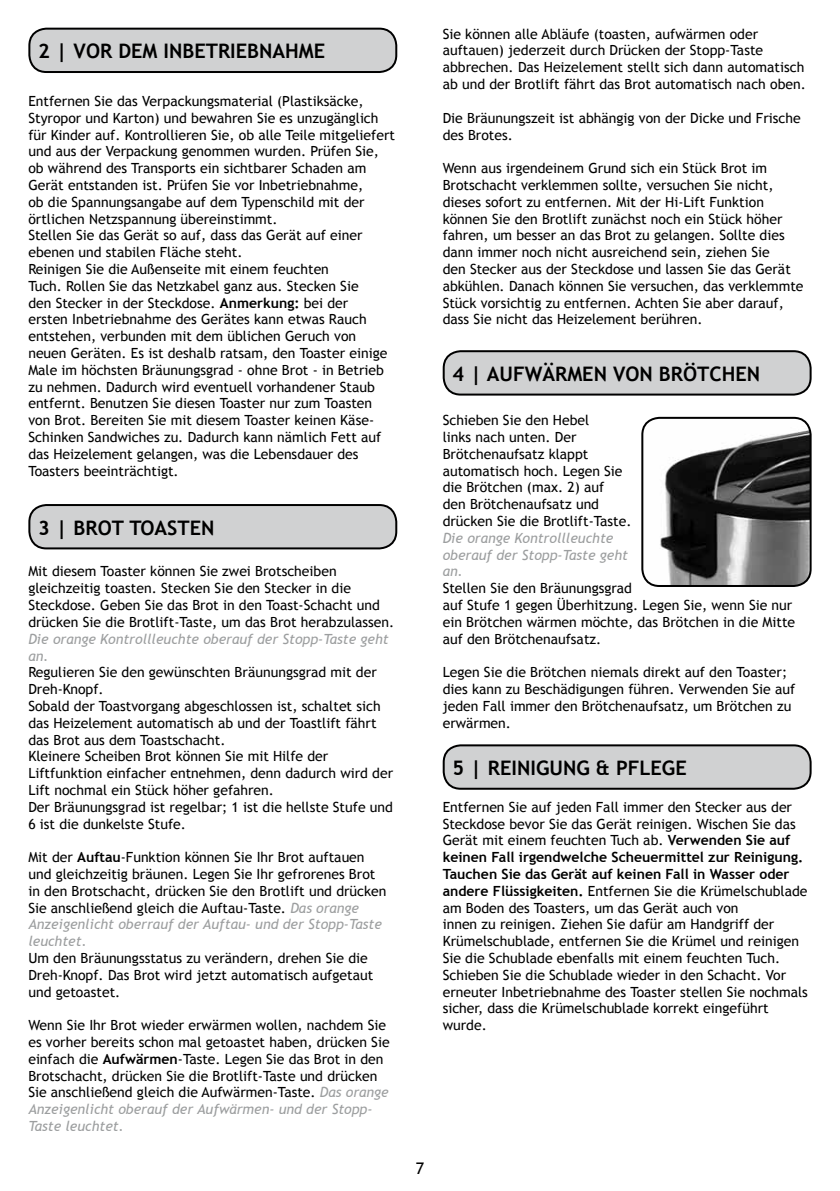
<style>
.page{position:relative;width:840px;height:1191px;background:#fff}
.page>*{position:absolute;margin:0;border:0;box-sizing:border-box;transform-origin:0 0}
.t1{font:700 20px "Trebuchet MS";color:#000}
.t2{font:16px "Trebuchet MS";color:#000}
.t3{font:14px/16.8px "Trebuchet MS";color:#000}
.t4{font:italic 14px/16.8px "Trebuchet MS";color:#9c9e9f}
.s1{font-weight:700}
.s2{font-style:italic;color:#9c9e9f}
</style>
<div class="page">
<div style="left:29px;top:29px;width:367px;height:43px;background:#d0d1d2;border-radius:17px"></div>
<div style="left:28px;top:28px;width:369px;height:45px;border:2px solid #000;border-radius:17px"></div>
<div style="left:29px;top:505px;width:367px;height:43px;background:#d0d1d2;border-radius:17px"></div>
<div style="left:28px;top:504px;width:369px;height:45px;border:2px solid #000;border-radius:17px"></div>
<div style="left:443px;top:745px;width:367px;height:43px;background:#d0d1d2;border-radius:17px"></div>
<div style="left:442px;top:744px;width:369px;height:45px;border:2px solid #000;border-radius:17px"></div>
<div style="left:443px;top:351px;width:367px;height:43px;background:#d0d1d2;border-radius:17px"></div>
<div style="left:442px;top:350px;width:369px;height:45px;border:2px solid #000;border-radius:17px"></div>
<img style="left:642px;top:418px;width:168px;height:168px">
<div style="left:641px;top:417px;width:170px;height:170px;border:2px solid #000;border-radius:17px"></div>
<h1 class="t1" style="left:38px;top:39px;width:288px">2 | Vor dem inbetriebnahme</h1>
<p class="t3" style="left:28px;top:93px;width:368px">Entfernen Sie das Verpackungsmaterial (Plastiksäcke, Styropor und Karton) und bewahren Sie es unzugänglich für Kinder auf. Kontrollieren Sie, ob alle Teile mitgeliefert und aus der Verpackung genommen wurden. Prüfen Sie, ob während des Transports ein sichtbarer Schaden am Gerät entstanden ist. Prüfen Sie vor Inbetriebnahme,<br>ob die Spannungsangabe auf dem Typenschild mit der örtlichen Netzspannung übereinstimmt.<br>Stellen Sie das Gerät so auf, dass das Gerät auf einer ebenen und stabilen Fläche steht.<br>Reinigen Sie die Außenseite mit einem feuchten<br>Tuch. Rollen Sie das Netzkabel ganz aus. Stecken Sie<br>den Stecker in der Steckdose. <span class="s1">Anmerkung:</span> bei der<br>ersten Inbetriebnahme des Gerätes kann etwas Rauch entstehen, verbunden mit dem üblichen Geruch von neuen Geräten. Es ist deshalb ratsam, den Toaster einige Male im höchsten Bräunungsgrad - ohne Brot - in Betrieb zu nehmen. Dadurch wird eventuell vorhandener Staub entfernt. Benutzen Sie diesen Toaster nur zum Toasten von Brot. Bereiten Sie mit diesem Toaster keinen Käse-Schinken Sandwiches zu. Dadurch kann nämlich Fett auf das Heizelement gelangen, was die Lebensdauer des Toasters beeinträchtigt.</p>
<h1 class="t1" style="left:38px;top:515px;width:42px">3 | BROTTOASTEN</h1>
<p class="t3" style="left:28px;top:563px;width:367px">Mit diesem Toaster können Sie zwei Brotscheiben gleichzeitig toasten. Stecken Sie den Stecker in die Steckdose. Geben Sie das Brot in den Toast-Schacht und drücken Sie die Brotlift-Taste, um das Brot herabzulassen.</p>
<p class="t4" style="left:28px;top:630px;width:361px">Die orange Kontrollleuchte oberauf der Stopp-Taste geht an.</p>
<p class="t3" style="left:28px;top:664px;width:366px">Regulieren Sie den gewünschten Bräunungsgrad mit der Dreh-Knopf.<br>Sobald der Toastvorgang abgeschlossen ist, schaltet sich das Heizelement automatisch ab und der Toastlift fährt das Brot aus dem Toastschacht.<br>Kleinere Scheiben Brot können Sie mit Hilfe der Liftfunktion einfacher entnehmen, denn dadurch wird der Lift nochmal ein Stück höher gefahren.<br>Der Bräunungsgrad ist regelbar; 1 ist die hellste Stufe und 6 ist die dunkelste Stufe.</p>
<p class="t3" style="left:28px;top:849px;width:359px">Mit der <span class="s1">Auftau</span>-Funktion können Sie Ihr Brot auftauen und gleichzeitig bräunen. Legen Sie Ihr gefrorenes Brot in den Brotschacht, drücken Sie den Brotlift und drücken Sie anschließend gleich die Auftau-Taste. <span class="s2">Das orange Anzeigenlicht oberrauf der Auftau- und der Stopp-Taste leuchtet.</span></p>
<p class="t3" style="left:28px;top:950px;width:346px">Um den Bräunungsstatus zu verändern, drehen Sie die<br>Dreh-Knopf. Das Brot wird jetzt automatisch aufgetaut und getoastet.</p>
<p class="t3" style="left:28px;top:1017px;width:362px">Wenn Sie Ihr Brot wieder erwärmen wollen, nachdem Sie es vorher bereits schon mal getoastet haben, drücken Sie einfach die <span class="s1">Aufwärmen</span>-Taste. Legen Sie das Brot in den Brotschacht, drücken Sie die Brotlift-Taste und drücken Sie anschließend gleich die Aufwärmen-Taste. <span class="s2">Das orange Anzeigenlicht oberauf der Aufwärmen- und der Stopp-Taste leuchtet.</span></p>
<p class="t3" style="left:442px;top:26px;width:364px">Sie können alle Abläufe (toasten, aufwärmen oder auftauen) jederzeit durch Drücken der Stopp-Taste abbrechen. Das Heizelement stellt sich dann automatisch ab und der Brotlift fährt das Brot automatisch nach oben.</p>
<p class="t3" style="left:442px;top:110px;width:359px">Die Bräunungszeit ist abhängig von der Dicke und Frische des Brotes.</p>
<p class="t3" style="left:442px;top:160px;width:362px">Wenn aus irgendeinem Grund sich ein Stück Brot im Brotschacht verklemmen sollte, versuchen Sie nicht, dieses sofort zu entfernen. Mit der Hi-Lift Funktion können Sie den Brotlift zunächst noch ein Stück höher fahren, um besser an das Brot zu gelangen. Sollte dies dann immer noch nicht ausreichend sein, ziehen Sie<br>den Stecker aus der Steckdose und lassen Sie das Gerät abkühlen. Danach können Sie versuchen, das verklemmte Stück vorsichtig zu entfernen. Achten Sie aber darauf, dass Sie nicht das Heizelement berühren.</p>
<h1 class="t1" style="left:452px;top:361px;width:309px">4 | aufwärmen von brötchen</h1>
<p class="t3" style="left:442px;top:412px;width:190px">Schieben Sie den Hebel<br>links nach unten. Der<br>Brötchenaufsatz klappt automatisch hoch. Legen Sie die Brötchen (max. 2) auf<br>den Brötchenaufsatz und drücken Sie die Brotlift-Taste.</p>
<p class="t4" style="left:442px;top:529px;width:187px">Die orange Kontrollleuchte oberauf der Stopp-Taste geht an.</p>
<p class="t3" style="left:442px;top:580px;width:354px">Stellen Sie den Bräunungsgrad<br>auf Stufe 1 gegen Überhitzung. Legen Sie, wenn Sie nur ein Brötchen wärmen möchte, das Brötchen in die Mitte auf den Brötchenaufsatz.</p>
<p class="t3" style="left:442px;top:664px;width:354px">Legen Sie die Brötchen niemals direkt auf den Toaster; dies kann zu Beschädigungen führen. Verwenden Sie auf jeden Fall immer den Brötchenaufsatz, um Brötchen zu erwärmen.</p>
<h1 class="t1" style="left:452px;top:755px;width:236px">5 | reinigung &amp; pflege</h1>
<p class="t3" style="left:442px;top:798px;width:366px">Entfernen Sie auf jeden Fall immer den Stecker aus der Steckdose bevor Sie das Gerät reinigen. Wischen Sie das Gerät mit einem feuchten Tuch ab. <span class="s1">Verwenden Sie auf keinen Fall irgendwelche Scheuermittel zur Reinigung.<br>Tauchen Sie das Gerät auf keinen Fall in Wasser oder andere F lüssigkeiten.</span> Entfernen Sie die Krümelschublade am Boden des Toasters, um das Gerät auch von<br>innen zu reinigen. Ziehen Sie dafür am Handgriff der Krümelschublade, entfernen Sie die Krümel und reinigen Sie die Schublade ebenfalls mit einem feuchten Tuch.<br>Schieben Sie die Schublade wieder in den Schacht. Vor erneuter Inbetriebnahme des Toaster stellen Sie nochmals sicher, dass die Krümelschublade korrekt eingeführt wurde.</p>
<p class="t2" style="left:415px;top:1159px;width:10px">7</p>
</div>
